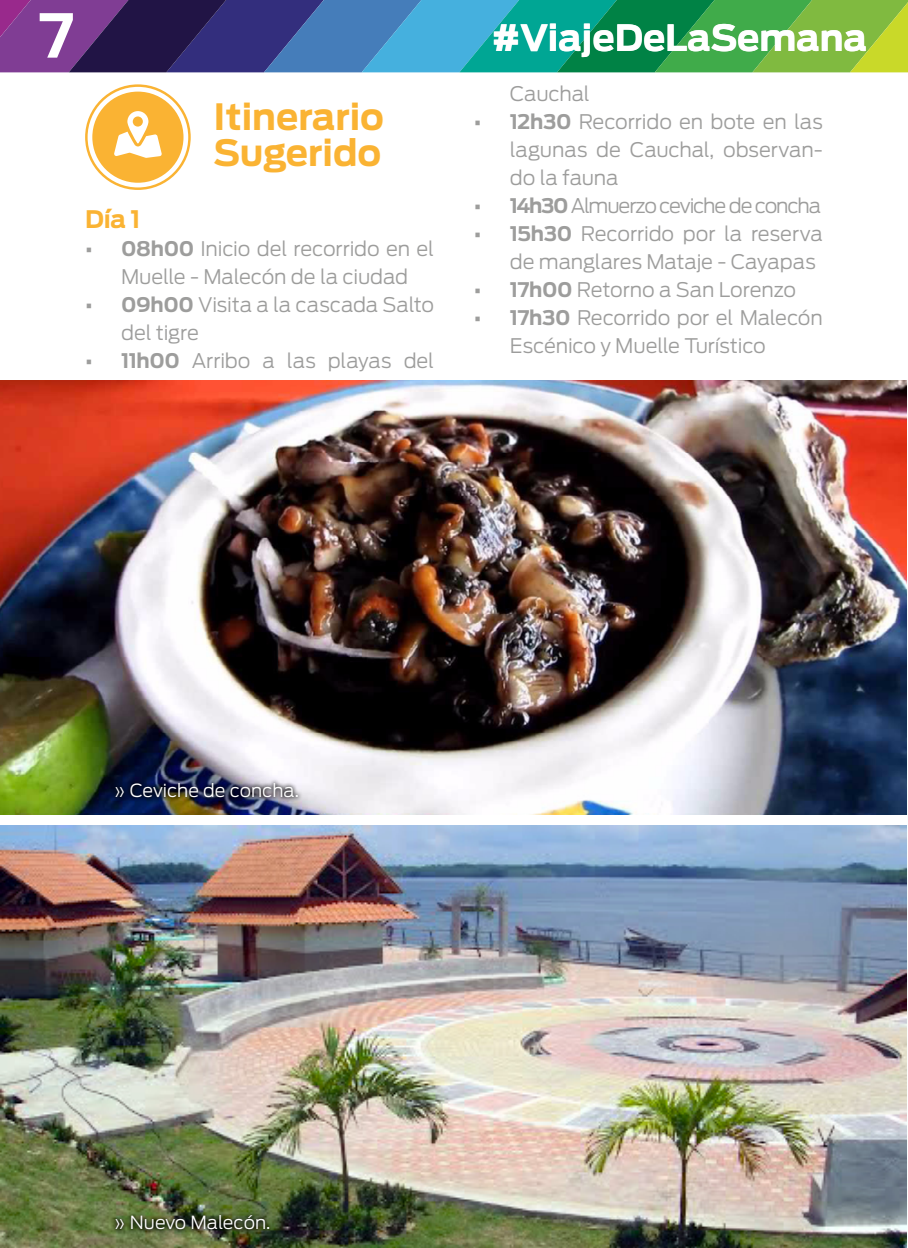
<style>
.page{position:relative;width:908px;height:1248px;background:#fff}
.page>*{position:absolute;margin:0;border:0;box-sizing:border-box;transform-origin:0 0}
.t1{font:700 60px "Antenna";color:#fff}
.t2{font:700 36px/36px "Antenna";color:#fab333}
.t3{font:700 36px "Antenna";color:#fff}
.t4{font:700 24px "Antenna";color:#fab333}
.t5{font:300 20px/28px "Antenna";letter-spacing:-.005em;color:#9d9d9c}
.t6{font:300 20px "Antenna";letter-spacing:-.055em;color:#9d9d9c}
.t7{font:300 18px "Antenna";color:#fff}
.s1{font-weight:700}
</style>
<div class="page">
<svg style="left:1px;top:0;width:906px;height:72px;background:#407b78"></svg>
<img style="left:1px;top:825px;width:905px;height:422px">
<img style="left:1px;top:380px;width:905px;height:434px">
<img style="left:0;top:0;width:1px;height:1247px">
<svg style="left:0;top:0;width:1px;height:340px"></svg>
<svg style="left:85px;top:84px;width:106px;height:106px"></svg>
<div style="left:111px;top:777px;width:192px;height:25px;background:#000;opacity:.75"></div>
<div style="left:111px;top:1210px;width:163px;height:24px;background:#000;opacity:.75"></div>
<h1 class="t1" style="left:39px;top:0;width:37px">7</h1>
<h2 class="t3" style="left:492px;top:17px;width:376px">#ViajeDeLaSemana</h2>
<h2 class="t2" style="left:213px;top:99px;width:172px">Itinerario<br>Sugerido</h2>
<p class="t4" style="left:85px;top:205px;width:57px">Día 1</p>
<p class="t5" style="left:85px;top:235px;width:350px;text-align:center"><span class="s1">• 08h00</span> Inicio del recorrido en el<br>Muelle - Malecón de la ciudad</p>
<p class="t5" style="left:121px;top:291px;width:314px;text-indent:-36px"><span class="s1">• 09h00</span> Visita a la cascada Salto del tigre</p>
<p class="t5" style="left:85px;top:347px;width:350px"><span class="s1">• 11h00</span> Arribo a las playas del</p>
<p class="t5" style="left:509px;top:79px;width:81px">Cauchal</p>
<p class="t5" style="left:509px;top:107px;width:314px;text-align:justify;text-indent:-36px"><span class="s1">• 12h30</span> Recorrido en bote en las lagunas de Cauchal, observan&shy;do la fauna</p>
<p class="t6" style="left:473px;top:194px;width:349px"><span class="s1">• 14h30</span> Almuerzo ceviche de concha</p>
<p class="t5" style="left:509px;top:219px;width:314px;text-indent:-36px"><span class="s1">• 15h30</span> Recorrido por la reserva de manglares Mataje - Cayapas</p>
<p class="t5" style="left:473px;top:275px;width:323px"><span class="s1">• 17h00</span> Retorno a San Lorenzo</p>
<p class="t5" style="left:509px;top:303px;width:314px;text-indent:-36px"><span class="s1">• 17h30</span> Recorrido por el Malecón<br>Escénico y Muelle Turístico</p>
<p class="t7" style="left:113px;top:779px;width:187px">» Ceviche de concha.</p>
<p class="t7" style="left:113px;top:1211px;width:158px">» Nuevo Malecón.</p>
</div>
